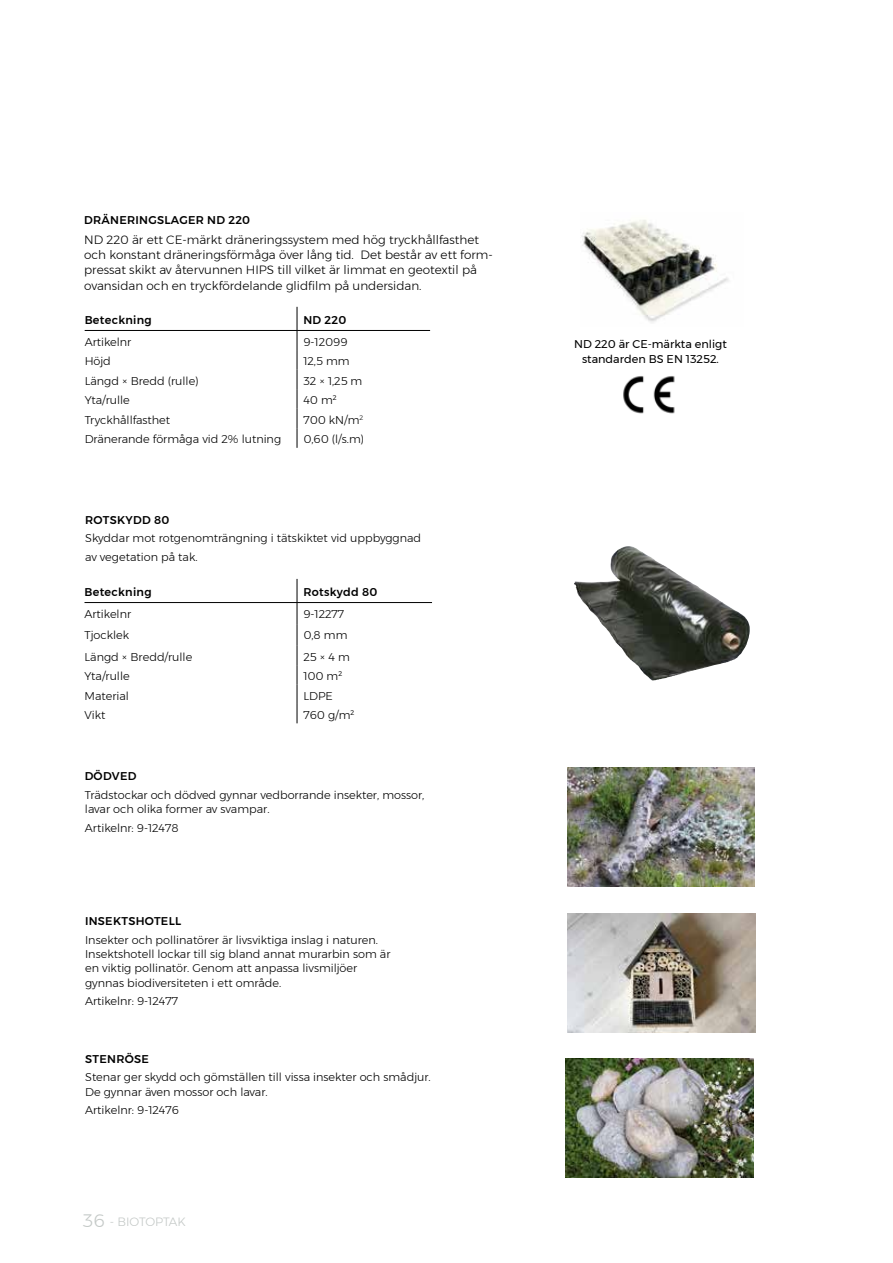
<style>
.page{position:relative;width:893px;height:1263px;background:#fff}
.page>*{position:absolute;margin:0;border:0;box-sizing:border-box;transform-origin:0 0}
.t1{font:300 12px/15.5px "Montserrat";color:#000}
.t2{font:300 12px "Montserrat";color:#c4c9c7}
.t3{font:300 11.25px/14.2px "Montserrat";color:#000}
.t4{font:500 11.25px "Montserrat";letter-spacing:.025em;color:#000}
.t5{font:11.25px/14.5px "Montserrat";color:#000;text-align:center}
.s1{font-size:18px}
</style>
<div class="page">
<img style="left:566px;top:1059px;width:187px;height:119px">
<img style="left:567px;top:768px;width:187px;height:119px">
<hr style="left:85px;top:602px;width:212px;height:1px;background:#000">
<hr style="left:297px;top:602px;width:135px;height:1px;background:#000">
<svg style="left:297px;top:579px;width:1px;height:144px"></svg>
<img style="left:574px;top:546px;width:176px;height:134px">
<hr style="left:85px;top:330px;width:212px;height:1px;background:#000">
<hr style="left:297px;top:330px;width:133px;height:1px;background:#000">
<svg style="left:297px;top:307px;width:1px;height:141px"></svg>
<img style="left:623px;top:376px;width:52px;height:38px">
<img style="left:568px;top:913px;width:187px;height:120px">
<img style="left:581px;top:219px;width:148px;height:104px">
<p class="t4" style="left:84px;top:211px;width:168px">DRÄNERINGSLAGER ND 220</p>
<p class="t1" style="left:84px;top:231px;width:410px">ND 220 är ett CE-märkt dräneringssystem med hög tryckhållfasthet och konstant dräneringsförmåga över lång tid. Det består av ett form&shy;pressat skikt av återvunnen HIPS till vilket är limmat en geotextil på ovansidan och en tryckfördelande glidfilm på undersidan.</p>
<p class="t4" style="left:85px;top:311px;width:69px">Beteckning</p>
<p class="t4" style="left:303px;top:311px;width:44px">ND 220</p>
<p class="t3" style="left:85px;top:334px;width:48px">Artikelnr</p>
<p class="t3" style="left:303px;top:334px;width:46px">9-12099</p>
<p class="t3" style="left:85px;top:354px;width:28px">Höjd</p>
<p class="t3" style="left:303px;top:354px;width:48px">12,5 mm</p>
<p class="t3" style="left:85px;top:373px;width:115px">Längd × Bredd (rulle)</p>
<p class="t3" style="left:303px;top:373px;width:61px">32 × 1,25 m</p>
<p class="t3" style="left:85px;top:393px;width:47px">Yta/rulle</p>
<p class="t3" style="left:303px;top:393px;width:35px">40 m²</p>
<p class="t3" style="left:85px;top:413px;width:87px">Tryckhållfasthet</p>
<p class="t3" style="left:303px;top:413px;width:61px">700 kN/m<sup>2</sup></p>
<p class="t3" style="left:85px;top:432px;width:198px">Dränerande förmåga vid 2% lutning</p>
<p class="t3" style="left:303px;top:432px;width:62px">0,60 (l/s.m)</p>
<p class="t4" style="left:85px;top:511px;width:86px">ROTSKYDD 80</p>
<p class="t3" style="left:85px;top:529px;width:337px;line-height:18.5px">Skyddar mot rotgenomträngning i tätskiktet vid uppbyggnad av vegetation på tak.</p>
<p class="t4" style="left:85px;top:583px;width:69px">Beteckning</p>
<p class="t4" style="left:303px;top:583px;width:75px">Rotskydd 80</p>
<p class="t3" style="left:85px;top:606px;width:48px">Artikelnr</p>
<p class="t3" style="left:303px;top:606px;width:42px">9-12277</p>
<p class="t3" style="left:85px;top:628px;width:46px">Tjocklek</p>
<p class="t3" style="left:303px;top:628px;width:46px">0,8 mm</p>
<p class="t3" style="left:85px;top:650px;width:109px">Längd × Bredd/rulle</p>
<p class="t3" style="left:303px;top:650px;width:48px">25 × 4 m</p>
<p class="t3" style="left:85px;top:669px;width:47px">Yta/rulle</p>
<p class="t3" style="left:303px;top:669px;width:40px">100 m²</p>
<p class="t3" style="left:85px;top:688px;width:46px">Material</p>
<p class="t3" style="left:303px;top:688px;width:31px">LDPE</p>
<p class="t3" style="left:85px;top:708px;width:23px">Vikt</p>
<p class="t3" style="left:303px;top:708px;width:52px">760 g/m²</p>
<p class="t4" style="left:85px;top:768px;width:53px">DÖDVED</p>
<p class="t3" style="left:85px;top:788px;width:341px">Trädstockar och dödved gynnar vedborrande insekter, mossor, lavar och olika former av svampar.</p>
<p class="t3" style="left:85px;top:821px;width:95px">Artikelnr: 9-12478</p>
<p class="t4" style="left:85px;top:912px;width:98px">INSEKTSHOTELL</p>
<p class="t3" style="left:85px;top:932px;width:307px">Insekter och pollinatörer är livsviktiga inslag i naturen.<br>Insektshotell lockar till sig bland annat murarbin som är en viktig pollinatör. Genom att anpassa livsmiljöer gynnas biodiversiteten i ett område.</p>
<p class="t3" style="left:85px;top:994px;width:94px">Artikelnr: 9-12477</p>
<p class="t4" style="left:85px;top:1050px;width:65px">STENRÖSE</p>
<p class="t3" style="left:85px;top:1070px;width:347px">Stenar ger skydd och gömställen till vissa insekter och smådjur.<br>De gynnar även mossor och lavar.</p>
<p class="t3" style="left:85px;top:1103px;width:95px">Artikelnr: 9-12476</p>
<p class="t2" style="left:83px;top:1212px;width:104px"><span class="s1">36</span> - BIOTOPTAK</p>
<p class="t5" style="left:574px;top:337px;width:154px">ND 220 är CE-märkta enligt standarden BS EN 13252.</p>
</div>
